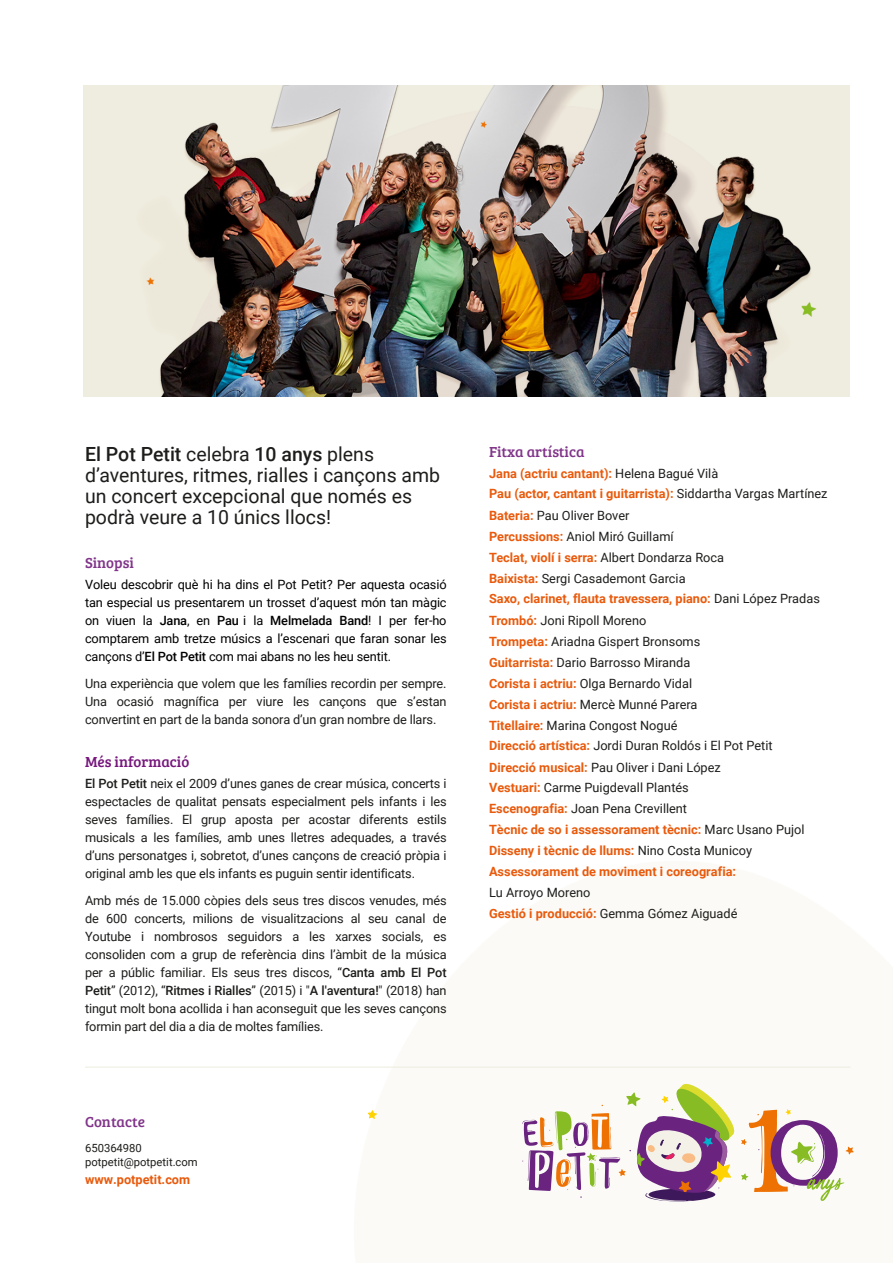
<style>
.page{position:relative;width:893px;height:1263px;background:#fff}
.page>*{position:absolute;margin:0;border:0;box-sizing:border-box;transform-origin:0 0}
.t1{font:19.5px/21px "Roboto";color:#1d1d1b}
.t2{font:15px "Bree Serif";color:#81358a}
.t3{font:15px "Bree Serif";color:#76167c}
.t4{font:12.75px/18px "Roboto";letter-spacing:-.01em;color:#1d1d1b;text-align:justify}
.t5{font:700 12.75px/21px "Roboto";color:#e95a0c}
.t6{font:12.75px/18px "Roboto";letter-spacing:-.01em;color:#000;text-align:justify}
.t7{font:11.25px/13.5px "Roboto";color:#1d1d1b}
.s1{font-weight:500}
.s2{font-weight:400;color:#1d1d1b}
.s3{font-weight:700;color:#e95a0c}
</style>
<div class="page">
<svg style="left:368px;top:1110px;width:9px;height:9px"></svg>
<img style="left:84px;top:85px;width:765px;height:312px">
<svg style="left:522px;top:1083px;width:332px;height:118px"></svg>
<hr style="left:85px;top:1067px;width:765px;height:1px;background:#efeddf">
<hr style="left:85px;top:1137px;width:765px;height:1px;background:#009ee2">
<hr style="left:85px;top:425px;width:765px;height:1px;background:#009ee2">
<h1 class="t1" style="left:85px;top:443px;width:357px"><span class="s1">El Pot Petit</span> celebra <span class="s1">10 anys</span> plens d’aventures, ritmes, rialles i cançons amb un concert excepcional que només es podrà veure a 10 únics llocs!</h1>
<p class="t2" style="left:85px;top:551px;width:50px">Sinopsi</p>
<p class="t6" style="left:85px;top:575px;width:363px">Voleu descobrir què hi ha dins el Pot Petit? Per aquesta ocasió tan especial us presentarem un trosset d’aquest món tan màgic on viuen la <span class="s1">Jana</span>, en <span class="s1">Pau</span> i la <span class="s1">Melmelada Band</span>! I per fer-ho comptarem amb tretze músics a l’escenari que faran sonar les cançons d’<span class="s1">El Pot Petit</span> com mai abans no les heu sentit.</p>
<p class="t4" style="left:85px;top:674px;width:363px">Una experiència que volem que les famílies recordin per sempre.<br>Una ocasió magnífica per viure les cançons que s’estan convertint en part de la banda sonora d’un gran nombre de llars.</p>
<p class="t3" style="left:85px;top:751px;width:106px">Més informació</p>
<p class="t4" style="left:85px;top:774px;width:363px"><span class="s1">El Pot Petit</span> neix el 2009 d’unes ganes de crear música, concerts i espectacles de qualitat pensats especialment pels infants i les seves famílies. El grup aposta per acostar diferents estils musicals a les famílies, amb unes lletres adequades, a través d’uns personatges i, sobretot, d’unes cançons de creació pròpia i original amb les que els infants es puguin sentir identificats.</p>
<p class="t4" style="left:85px;top:891px;width:363px">Amb més de 15.000 còpies dels seus tres discos venudes, més de 600 concerts, milions de visualitzacions al seu canal de Youtube i nombrosos seguidors a les xarxes socials, es consoliden com a grup de referència dins l’àmbit de la música per a públic familiar. Els seus tres discos, “<span class="s1">Canta amb El Pot Petit</span>” (2012), “<span class="s1">Ritmes i Rialles</span>” (2015) i "<span class="s1">A l'aventura!</span>" (2018) han tingut molt bona acollida i han aconseguit que les seves cançons formin part del dia a dia de moltes famílies.</p>
<p class="t2" style="left:85px;top:1111px;width:62px">Contacte</p>
<p class="t7" style="left:85px;top:1141px;width:114px">650364980 potpetit@potpetit.com</p>
<p class="t5" style="left:85px;top:1168px;width:107px">www.potpetit.com</p>
<p class="t2" style="left:489px;top:440px;width:97px">Fitxa artística</p>
<p class="t5" style="left:489px;top:462px;width:340px">Jana (actriu cantant): <span class="s2">Helena Bagué Vilà<br></span>Pau (actor, cantant i guitarrista): <span class="s2">Siddartha Vargas Martínez </span>Bateria: <span class="s2">Pau Oliver Bover<br></span>Percussions: <span class="s2">Aniol Miró Guillamí<br></span>Teclat, violí i serra: <span class="s2">Albert Dondarza Roca<br></span>Baixista: <span class="s2">Sergi Casademont Garcia<br></span>Saxo, clarinet, flauta travessera, piano: <span class="s2">Dani López Pradas </span>Trombó: <span class="s2">Joni Ripoll Moreno<br></span>Trompeta: <span class="s2">Ariadna Gispert Bronsoms<br></span>Guitarrista: <span class="s2">Dario Barrosso Miranda<br></span>Corista i actriu: <span class="s2">Olga Bernardo Vidal<br></span>Corista i actriu: <span class="s2">Mercè Munné Parera<br></span>Titellaire: <span class="s2">Marina Congost Nogué<br></span>Direcció artística: <span class="s2">Jordi Duran Roldós i El Pot Petit<br></span>Direcció musical: <span class="s2">Pau Oliver i Dani López<br></span>Vestuari: <span class="s2">Carme Puigdevall Plantés<br></span>Escenografia: <span class="s2">Joan Pena Crevillent<br></span>Tècnic de so i assessorament tècnic: <span class="s2">Marc Usano Pujol </span>Disseny i tècnic de llums: <span class="s2">Nino Costa Municoy </span>Assessorament de moviment i coreografia:</p>
<p class="t4" style="left:489px;top:882px;width:250px;line-height:21px">Lu Arroyo Moreno<br><span class="s3">Gestió i producció:</span> Gemma Gómez Aiguadé</p>
</div>
